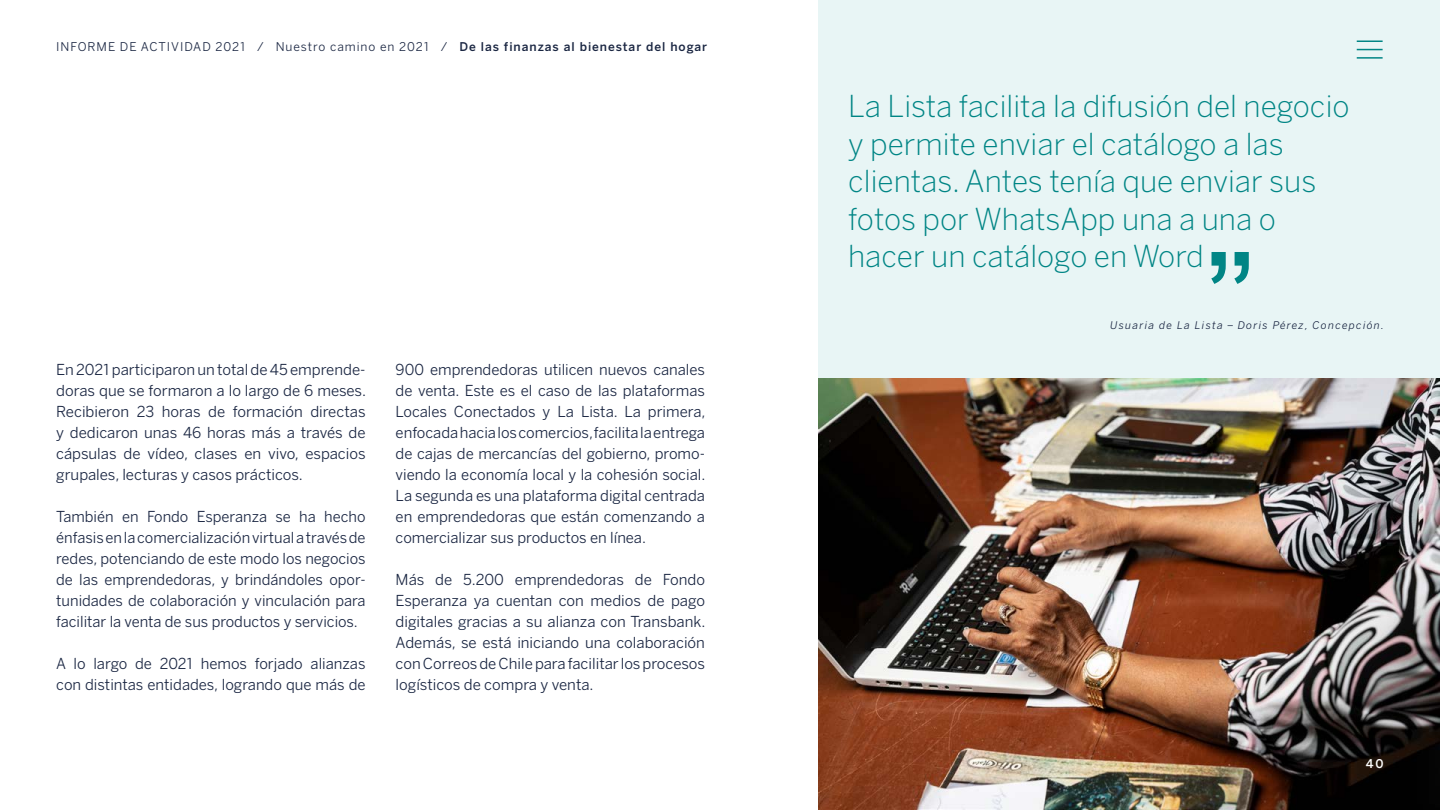
<style>
.page{position:relative;width:1440px;height:810px;background:#fff}
.page>*{position:absolute;margin:0;border:0;box-sizing:border-box;transform-origin:0 0}
.t1{font:300 30px/37.5px "Benton Sans BBVA";color:#008585}
.t2{font:15px/21px "Benton Sans BBVA";color:#1a2642;text-align:justify}
.t3{font:12px "Benton Sans BBVA";letter-spacing:.08em;color:#1a2642}
.t4{font:500 12px "Benton Sans BBVA";color:#fff}
.t5{font:italic 10.5px "Benton Sans BBVA";letter-spacing:.12em;color:#1a2642}
.s1{font-weight:500}
</style>
<div class="page">
<div style="left:818px;top:0;width:622px;height:810px;background:#e8f5f5"></div>
<img style="left:818px;top:378px;width:622px;height:432px">
<svg style="left:1211px;top:252px;width:38px;height:32px"></svg>
<hr style="left:1357px;top:40px;width:26px;height:2px;background:#008585">
<svg style="left:1357px;top:49px;width:26px;height:1px"></svg>
<hr style="left:1357px;top:57px;width:26px;height:2px;background:#008585">
<p class="t3" style="left:56px;top:40px;width:652px">INFORME DE ACTIVIDAD 2021 / Nuestro camino en 2021 / <span class="s1">De las finanzas al bienestar del hogar</span></p>
<p class="t2" style="left:56px;top:359px;width:311px">En 2021 participaron un total de 45 emprende&shy;doras que se formaron a lo largo de 6 meses.<br>Recibieron 23 horas de formación directas y dedicaron unas 46 horas más a través de cápsulas de vídeo, clases en vivo, espacios grupales, lecturas y casos prácticos.</p>
<p class="t2" style="left:56px;top:506px;width:311px">También en Fondo Esperanza se ha hecho énfasis en la comercialización virtual a través de redes, potenciando de este modo los negocios de las emprendedoras, y brindándoles opor&shy;tunidades de colaboración y vinculación para facilitar la venta de sus productos y servicios.</p>
<p class="t2" style="left:56px;top:653px;width:311px">A lo largo de 2021 hemos forjado alianzas con distintas entidades, logrando que más de</p>
<p class="t2" style="left:396px;top:359px;width:311px">900 emprendedoras utilicen nuevos canales de venta. Este es el caso de las plataformas Locales Conectados y La Lista. La primera, enfocada hacia los comercios, facilita la entrega de cajas de mercancías del gobierno, promo&shy;viendo la economía local y la cohesión social.<br>La segunda es una plataforma digital centrada en emprendedoras que están comenzando a comercializar sus productos en línea.</p>
<p class="t2" style="left:396px;top:569px;width:311px">Más de 5.200 emprendedoras de Fondo Esperanza ya cuentan con medios de pago digitales gracias a su alianza con Transbank.<br>Además, se está iniciando una colaboración con Correos de Chile para facilitar los procesos logísticos de compra y venta.</p>
<h1 class="t1" style="left:848px;top:88px;width:503px">La Lista facilita la difusión del negocio y permite enviar el catálogo a las clientas. Antes tenía que enviar sus fotos por WhatsApp una a una o hacer un catálogo en Word</h1>
<p class="t5" style="left:1110px;top:318px;width:275px">Usuaria de La Lista – Doris Pérez, Concepción.</p>
<p class="t4" style="left:1366px;top:756px;width:19px">40</p>
</div>
